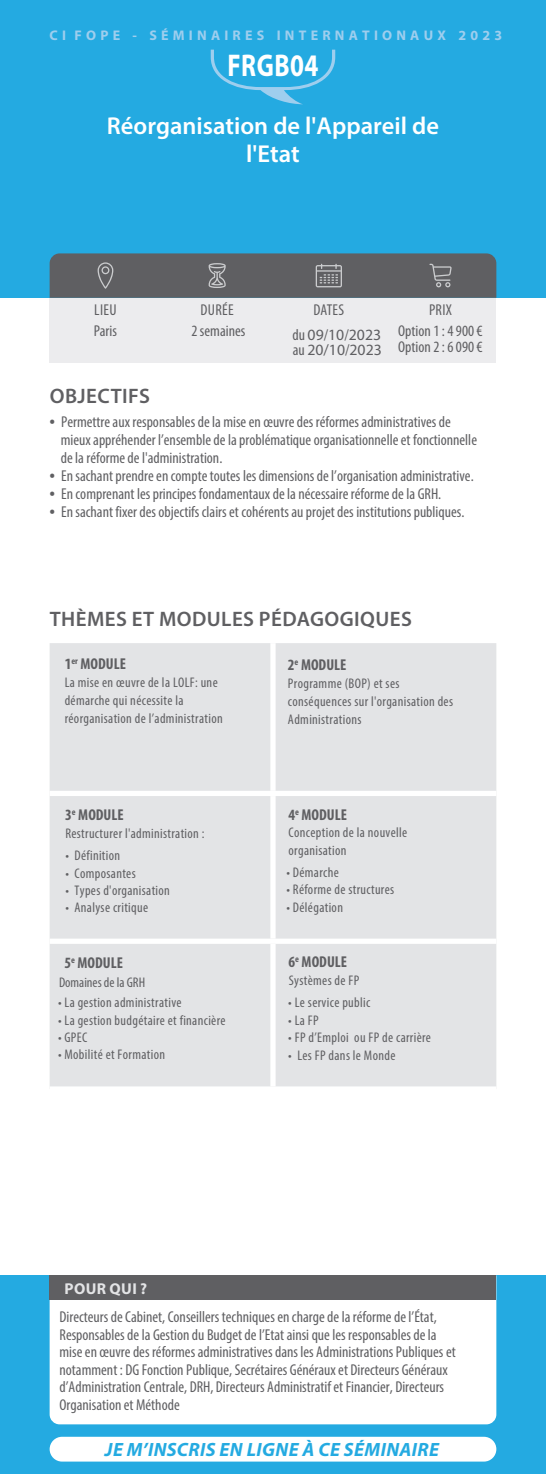
<style>
.page{position:relative;width:546px;height:1474px;background:#fff}
.page>*{position:absolute;margin:0;border:0;box-sizing:border-box;transform-origin:0 0}
.t1{font:700 31.5px "Myriad Pro";letter-spacing:.02em;color:#fff;scale:.8 1}
.t2{font:600 24.5px/28px "Myriad Pro";color:#fff;text-align:center}
.t3{font:600 21px "Myriad Pro";letter-spacing:.02em;color:#5f5f62}
.t4{font:italic 700 19.25px "Myriad Pro";letter-spacing:.02em;color:#24aae1}
.t5{font:condensed 15.75px/17.5px "Myriad Pro";color:#5f5f62}
.t6{font:700 condensed 15.75px "Myriad Pro";color:#5f5f62}
.t7{font:15.75px "Myriad Pro";color:#5f5f62}
.t8{font:700 15.75px "Myriad Pro";letter-spacing:.02em;color:#e3e4e6}
.t9{font:condensed 14px/17.8px "Myriad Pro";letter-spacing:.025em;color:#5f5f62}
.t10{font:700 14px "Myriad Pro";letter-spacing:.3em;color:#9eceee}
.t11{font:condensed 14px "Myriad Pro";color:#5f5f62}
.s1{font-stretch:normal}
.s2{font-stretch:condensed}
.s3{font-weight:700;font-size:19.6px}
</style>
<div class="page">
<div style="left:0;top:1275px;width:546px;height:198px;background:#24aae1"></div>
<div style="left:50px;top:298px;width:446px;height:64px;background:#ececee"></div>
<div style="left:50px;top:1300px;width:446px;height:124px;background:#fff"></div>
<div style="left:0;top:0;width:546px;height:298px;background:#24aae1"></div>
<svg style="left:50px;top:253px;width:446px;height:45px;background:#616367"></svg>
<div style="left:50px;top:1275px;width:446px;height:25px;background:#5f5f62"></div>
<svg style="left:211px;top:50px;width:124px;height:54px"></svg>
<div style="left:50px;top:643px;width:446px;height:443px;background:#e3e4e6"></div>
<div style="left:270px;top:643px;width:5px;height:147px;background:#fff"></div>
<div style="left:50px;top:790px;width:223px;height:6px;background:#fff"></div>
<div style="left:273px;top:790px;width:223px;height:6px;background:#fff"></div>
<div style="left:270px;top:796px;width:5px;height:142px;background:#fff"></div>
<div style="left:50px;top:938px;width:223px;height:5px;background:#fff"></div>
<div style="left:273px;top:938px;width:223px;height:5px;background:#fff"></div>
<div style="left:270px;top:943px;width:5px;height:143px;background:#fff"></div>
<div style="left:50px;top:1436px;width:446px;height:25px;background:#fff;border-radius:12px"></div>
<p class="t10" style="left:50px;top:26px;width:454px">CI FOPE - SÉMINAIRES INTERNATIONAUX 2023</p>
<h1 class="t1" style="left:227px;top:45px;width:115px">FRGB04</h1>
<h2 class="t2" style="left:107px;top:111px;width:333px">Réorganisation de l'Appareil de l'Etat</h2>
<p class="t5" style="left:191px;top:299px;width:55px;line-height:21.7px;text-align:center">DURÉE<br>2 semaines</p>
<p class="t5" style="left:94px;top:299px;width:24px;line-height:21.7px">LIEU<br>Paris</p>
<p class="t5" style="left:292px;top:297px;width:90px;line-height:25px;text-indent:21px">DATES<br>du <span class="s1">09</span>/<span class="s1">10</span>/<span class="s1">2023</span></p>
<p class="t7" style="left:293px;top:340px;width:90px"><span class="s2">au</span> 20/10<span class="s2">/</span>2023</p>
<p class="t5" style="left:398px;top:299px;width:86px;line-height:21.7px;text-align:center">PRIX<br>Option 1 : 4 900 €</p>
<p class="t5" style="left:398px;top:338px;width:86px">Option 2 : 6 090 €</p>
<h3 class="t3" style="left:50px;top:384px;width:102px">OBJECTIFS</h3>
<p class="t5" style="left:61px;top:412px;width:418px;line-height:18px;text-indent:-11px"><span class="s3">•</span> Permettre aux responsables de la mise en œuvre des réformes administratives de mieux appréhender l’ensemble de la problématique organisationnelle et fonctionnelle de la réforme de l'administration.</p>
<p class="t5" style="left:50px;top:467px;width:425px"><span class="s3">•</span> En sachant prendre en compte toutes les dimensions de l’organisation administrative.</p>
<p class="t5" style="left:50px;top:485px;width:393px"><span class="s3">•</span> En comprenant les principes fondamentaux de la nécessaire réforme de la GRH.</p>
<p class="t5" style="left:50px;top:503px;width:416px"><span class="s3">•</span> En sachant fixer des objectifs clairs et cohérents au projet des institutions publiques.</p>
<h3 class="t3" style="left:50px;top:607px;width:363px">THÈMES ET MODULES PÉDAGOGIQUES</h3>
<p class="t6" style="left:65px;top:654px;width:63px">1<sup>er</sup> MODULE</p>
<p class="t9" style="left:65px;top:673px;width:159px">La mise en œuvre de la LOLF: une démarche qui nécessite la réorganisation de l’administration</p>
<p class="t6" style="left:288px;top:655px;width:60px">2<sup>e</sup> MODULE</p>
<p class="t9" style="left:288px;top:674px;width:167px">Programme (BOP) et ses conséquences sur l'organisation des<br>Administrations</p>
<p class="t6" style="left:65px;top:805px;width:60px">3<sup>e</sup> MODULE</p>
<p class="t9" style="left:65px;top:824px;width:141px">Restructurer l'administration :</p>
<p class="t9" style="left:65px;top:846px;width:56px">• Définition</p>
<p class="t9" style="left:65px;top:863px;width:72px">• Composantes</p>
<p class="t9" style="left:65px;top:881px;width:106px">• Types d'organisation</p>
<p class="t9" style="left:65px;top:898px;width:84px">• Analyse critique</p>
<p class="t6" style="left:64px;top:952px;width:60px">5<sup>e</sup> MODULE</p>
<p class="t11" style="left:59px;top:974px;width:88px">Domaines de la GRH</p>
<p class="t9" style="left:58px;top:993px;width:125px">• La gestion administrative</p>
<p class="t9" style="left:58px;top:1010px;width:169px">• La gestion budgétaire et financière</p>
<p class="t9" style="left:58px;top:1028px;width:31px">• GPEC</p>
<p class="t9" style="left:58px;top:1045px;width:108px">• Mobilité et Formation</p>
<p class="t6" style="left:288px;top:805px;width:60px">4<sup>e</sup> MODULE</p>
<p class="t9" style="left:288px;top:824px;width:120px;line-height:17.3px">Conception de la nouvelle organisation</p>
<p class="t9" style="left:286px;top:863px;width:54px">• Démarche</p>
<p class="t9" style="left:286px;top:880px;width:109px">• Réforme de structures</p>
<p class="t9" style="left:286px;top:897px;width:58px">• Délégation</p>
<p class="t6" style="left:288px;top:952px;width:60px">6<sup>e</sup> MODULE</p>
<p class="t9" style="left:289px;top:971px;width:72px">Systèmes de FP</p>
<p class="t9" style="left:288px;top:993px;width:83px">• Le service public</p>
<p class="t9" style="left:288px;top:1011px;width:32px">•LaFP</p>
<p class="t9" style="left:288px;top:1028px;width:144px">• FP d’Emploi ou FP de carrière</p>
<p class="t9" style="left:288px;top:1045px;width:109px">• Les FP dans le Monde</p>
<p class="t8" style="left:65px;top:1278px;width:84px">POUR QUI ?</p>
<p class="t5" style="left:60px;top:1307px;width:397px">Directeurs de Cabinet, Conseillers techniques en charge de la réforme de l’État, Responsables de la Gestion du Budget de l’Etat ainsi que les responsables de la mise en œuvre des réformes administratives dans les Administrations Publiques et notamment : DG Fonction Publique, Secrétaires Généraux et Directeurs Généraux d’Administration Centrale, DRH, Directeurs Administratif et Financier, Directeurs Organisation et Méthode</p>
<p class="t4" style="left:105px;top:1437px;width:335px">JE M’INSCRIS EN LIGNE À CE SÉMINAIRE</p>
</div>
